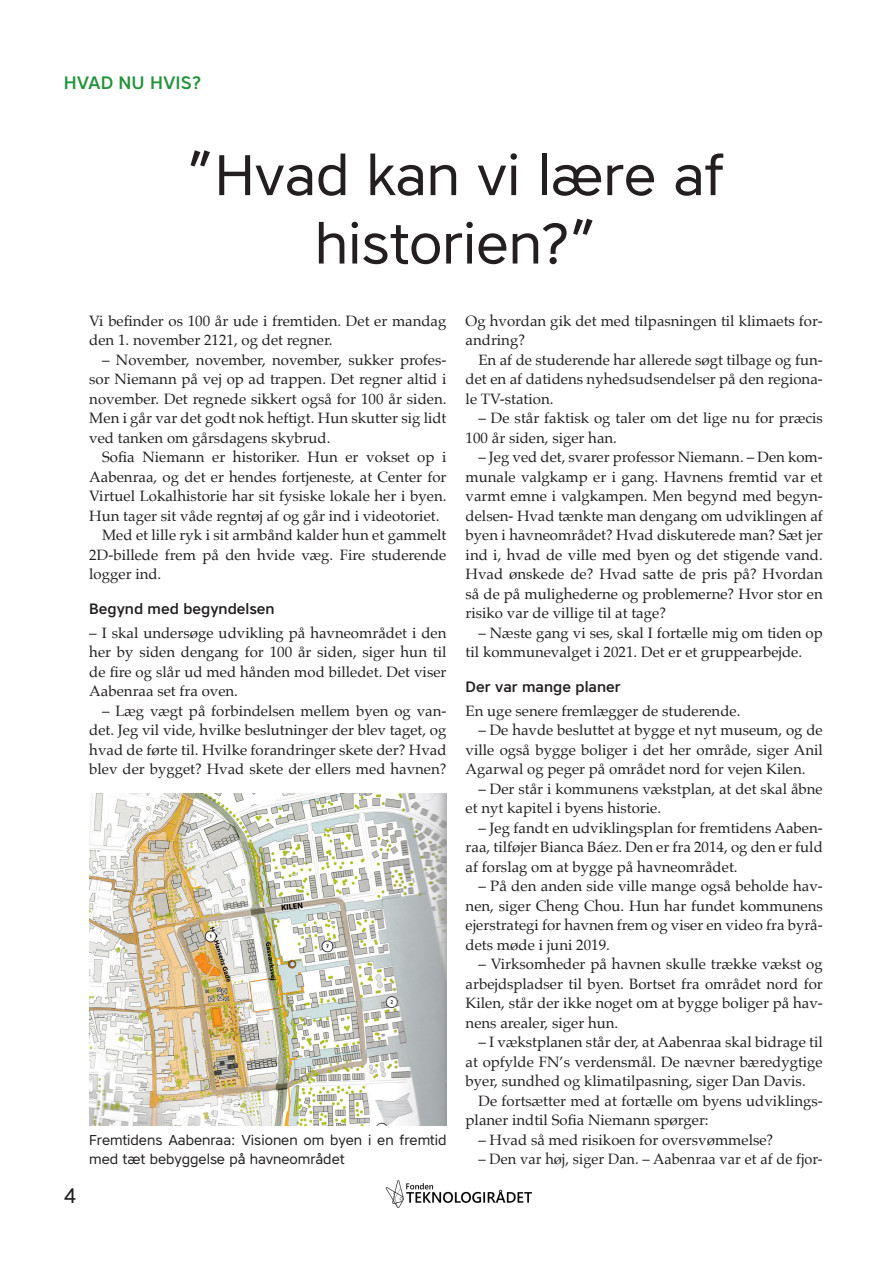
<style>
.page{position:relative;width:893px;height:1263px;background:#fff}
.page>*{position:absolute;margin:0;border:0;box-sizing:border-box;transform-origin:0 0}
.Rubrik{font:57px/68.4px "Core Sans A45";color:#231f20;text-align:center}
.t1{font:21px "Core Sans A45";color:#231f20}
.Bjælke_tv{font:500 18px "Core Sans A55";color:#25933e}
.Brødtekst{font:15px/19.5px "Palatino";color:#231f20;text-align:justify}
.Brødtekst_ui{font:15px/19.5px "Palatino";color:#231f20}
.Mellemrubrik{font:500 15px "Core Sans A55";color:#231f20}
.Bokstekst_ui{font:14.25px/19.5px "Core Sans A45";color:#231f20}
</style>
<div class="page">
<img style="left:385px;top:1180px;width:147px;height:28px">
<img style="left:89px;top:794px;width:357px;height:331px">
<p class="Bjælke_tv" style="left:64px;top:71px;width:139px">HVAD NU HVIS?</p>
<p class="Rubrik" style="left:188px;top:140px;width:538px">”Hvad kan vi lære af historien?”</p>
<p class="Brødtekst_ui" style="left:89px;top:311px;width:359px">Vi befinder os 100 år ude i fremtiden. Det er mandag den 1. november 2121, og det regner.</p>
<p class="Brødtekst" style="left:89px;top:350px;width:359px;text-indent:13px">– November, november, november, sukker profes&shy;sor Niemann på vej op ad trappen. Det regner altid i november. Det regnede sikkert også for 100 år siden.<br>Men i går var det godt nok heftigt. Hun skutter sig lidt ved tanken om gårsdagens skybrud.</p>
<p class="Brødtekst" style="left:89px;top:447px;width:359px;text-indent:13px">Sofia Niemann er historiker. Hun er vokset op i Aabenraa, og det er hendes fortjeneste, at Center for Virtuel Lokalhistorie har sit fysiske lokale her i byen.<br>Hun tager sit våde regntøj af og går ind i videotoriet.</p>
<p class="Brødtekst" style="left:89px;top:525px;width:359px;text-indent:13px">Med et lille ryk i sit armbånd kalder hun et gammelt 2D-billede frem på den hvide væg. Fire studerende logger ind.</p>
<p class="Mellemrubrik" style="left:89px;top:598px;width:187px">Begynd med begyndelsen</p>
<p class="Brødtekst_ui" style="left:89px;top:623px;width:359px;text-align:justify">– I skal undersøge udvikling på havneområdet i den her by siden dengang for 100 år siden, siger hun til de fire og slår ud med hånden mod billedet. Det viser Aabenraa set fra oven.</p>
<p class="Brødtekst" style="left:89px;top:701px;width:359px;text-indent:13px">– Læg vægt på forbindelsen mellem byen og van&shy;det. Jeg vil vide, hvilke beslutninger der blev taget, og hvad de førte til. Hvilke forandringer skete der? Hvad blev der bygget? Hvad skete der ellers med havnen?</p>
<p class="t1" style="left:64px;top:1182px;width:14px">4</p>
<p class="Bokstekst_ui" style="left:89px;top:1129px;width:359px">Fremtidens Aabenraa: Visionen om byen i en fremtid med tæt bebyggelse på havneområdet</p>
<p class="Brødtekst" style="left:466px;top:311px;width:359px">Og hvordan gik det med tilpasningen til klimaets for&shy;andring?</p>
<p class="Brødtekst" style="left:466px;top:350px;width:359px;text-indent:13px">En af de studerende har allerede søgt tilbage og fun&shy;det en af datidens nyhedsudsendelser på den regiona&shy;le TV-station.</p>
<p class="Brødtekst" style="left:466px;top:408px;width:359px;text-indent:13px">– De står faktisk og taler om det lige nu for præcis<br>100 år siden, siger han.</p>
<p class="Brødtekst" style="left:466px;top:447px;width:359px;text-indent:13px">– Jeg ved det, svarer professor Niemann. – Den kom&shy;munale valgkamp er i gang. Havnens fremtid var et varmt emne i valgkampen. Men begynd med begyn&shy;delsen- Hvad tænkte man dengang om udviklingen af byen i havneområdet? Hvad diskuterede man? Sæt jer ind i, hvad de ville med byen og det stigende vand.<br>Hvad ønskede de? Hvad satte de pris på? Hvordan så de på mulighederne og problemerne? Hvor stor en risiko var de villige til at tage?</p>
<p class="Brødtekst" style="left:466px;top:623px;width:359px;text-indent:13px">– Næste gang vi ses, skal I fortælle mig om tiden op til kommunevalget i 2021. Det er et gruppearbejde.</p>
<p class="Mellemrubrik" style="left:466px;top:676px;width:157px">Der var mange planer</p>
<p class="Brødtekst_ui" style="left:466px;top:701px;width:276px">En uge senere fremlægger de studerende.</p>
<p class="Brødtekst" style="left:466px;top:720px;width:359px;text-indent:13px">– De havde besluttet at bygge et nyt museum, og de ville også bygge boliger i det her område, siger Anil Agarwal og peger på området nord for vejen Kilen.</p>
<p class="Brødtekst" style="left:466px;top:779px;width:359px;text-indent:13px">– Der står i kommunens vækstplan, at det skal åbne et nyt kapitel i byens historie.</p>
<p class="Brødtekst" style="left:466px;top:818px;width:359px;text-indent:13px">– Jeg fandt en udviklingsplan for fremtidens Aaben&shy;raa, tilføjer Bianca Báez. Den er fra 2014, og den er fuld af forslag om at bygge på havneområdet.</p>
<p class="Brødtekst" style="left:466px;top:876px;width:359px;text-indent:13px">– På den anden side ville mange også beholde hav&shy;nen, siger Cheng Chou. Hun har fundet kommunens ejerstrategi for havnen frem og viser en video fra byrå&shy;dets møde i juni 2019.</p>
<p class="Brødtekst" style="left:466px;top:954px;width:359px;text-indent:13px">– Virksomheder på havnen skulle trække vækst og arbejdspladser til byen. Bortset fra området nord for Kilen, står der ikke noget om at bygge boliger på hav&shy;nens arealer, siger hun.</p>
<p class="Brødtekst" style="left:466px;top:1032px;width:359px;text-indent:13px">– I vækstplanen står der, at Aabenraa skal bidrage til at opfylde FN’s verdensmål. De nævner bæredygtige byer, sundhed og klimatilpasning, siger Dan Davis.</p>
<p class="Brødtekst" style="left:466px;top:1091px;width:359px;text-indent:13px">De fortsætter med at fortælle om byens udviklings&shy;planer indtil Sofia Niemann spørger:</p>
<p class="Brødtekst" style="left:478px;top:1130px;width:296px">– Hvad så med risikoen for oversvømmelse?</p>
<p class="Brødtekst" style="left:478px;top:1149px;width:346px">– Den var høj, siger Dan. – Aabenraa var et af de fjor-</p>
</div>
